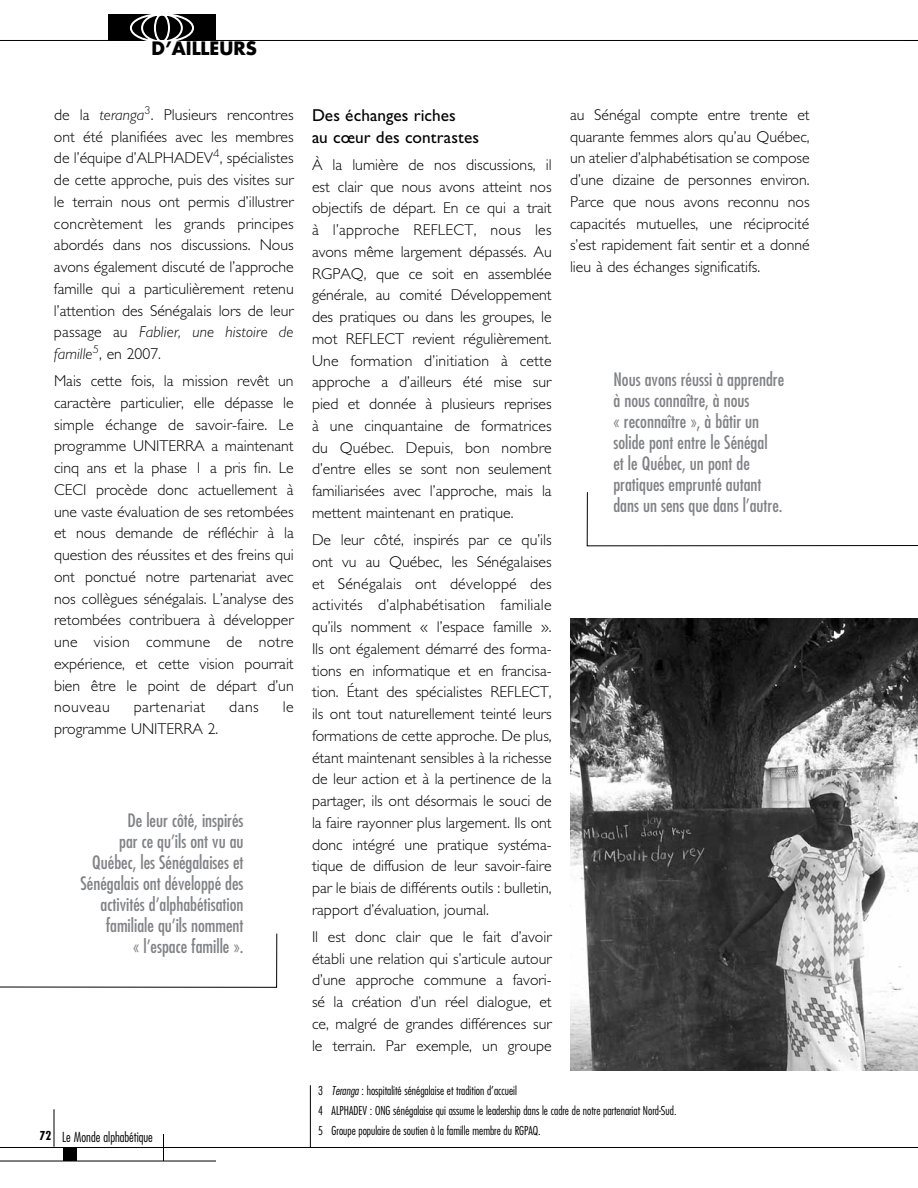
<style>
.page{position:relative;width:918px;height:1188px;background:#fff}
.page>*{position:absolute;margin:0;border:0;box-sizing:border-box;transform-origin:0 0}
.t1{font:condensed 18px/21px "Futura";color:#808285;text-align:right}
.t2{font:700 18px "Futura";color:#000}
.t3{font:17.25px/21.8px "Gill Sans";letter-spacing:.005em;color:#000}
.t4{font:300 15.75px/21.8px "Gill Sans";color:#000;text-align:justify}
.t5{font:300 15.75px "Gill Sans";letter-spacing:.035em;color:#000}
.t6{font:300 condensed 13.5px "Futura";color:#000}
.t7{font:300 condensed 12px/19.8px "Futura";color:#000}
.s1{font-style:italic}
.s2{font-weight:700;font-size:12px}
</style>
<div class="page">
<hr style="left:0;top:1147px;width:918px;height:1px;background:#000">
<hr style="left:0;top:1161px;width:216px;height:1px;background:#000">
<hr style="left:54px;top:1109px;width:1px;height:38px;background:#000">
<svg style="left:163px;top:1134px;width:1px;height:27px"></svg>
<div style="left:63px;top:1148px;width:13px;height:13px;background:#000"></div>
<hr style="left:0;top:40px;width:918px;height:1px;background:#000">
<div style="left:108px;top:14px;width:107px;height:27px;background:#000"></div>
<svg style="left:129px;top:14px;width:65px;height:27px"></svg>
<hr style="left:310px;top:1085px;width:1px;height:63px;background:#000">
<svg style="left:0;top:933px;width:278px;height:55px"></svg>
<svg style="left:586px;top:492px;width:332px;height:55px"></svg>
<img style="left:571px;top:618px;width:347px;height:453px">
<h4 class="t2" style="left:152px;top:35px;width:107px">D’AILLEURS</h4>
<p class="t4" style="left:54px;top:104px;width:241px">de la <span class="s1">teranga</span><sup>3</sup> . Plusieurs rencontres ont été planifiées avec les membres de l’équipe d’ALPHADEV<sup>4</sup>, spécialistes de cette approche, puis des visites sur le terrain nous ont permis d’illustrer concrètement les grands principes abordés dans nos discussions. Nous avons également discuté de l’approche famille qui a particulièrement retenu l’attention des Sénégalais lors de leur passage au <span class="s1">Fablier, une histoire de famille</span><sup>5</sup>, en 2007.</p>
<p class="t4" style="left:54px;top:370px;width:241px">Mais cette fois, la mission revêt un caractère particulier, elle dépasse le simple échange de savoir-faire. Le programme UNITERRA a maintenant cinq ans et la phase 1 a pris fin. Le CECI procède donc actuellement à une vaste évaluation de ses retombées et nous demande de réfléchir à la question des réussites et des freins qui ont ponctué notre partenariat avec nos collègues sénégalais. L’analyse des retombées contribuera à développer une vision commune de notre expérience, et cette vision pourrait bien être le point de départ d’un nouveau</p>
<p class="t5" style="left:134px;top:698px;width:73px">partenariat</p>
<p class="t4" style="left:229px;top:697px;width:31px">dans</p>
<p class="t4" style="left:283px;top:697px;width:13px">le</p>
<p class="t4" style="left:54px;top:718px;width:166px">programme UNITERRA 2.</p>
<p class="t1" style="left:81px;top:810px;width:164px">De leur côté, inspirés<br>par ce qu’ils ont vu au<br>Québec, les Sénégalaises et<br>Sénégalais ont développé des activités d’alphabétisation familiale qu’ils nomment<br>« l’espace famille ».</p>
<p class="t6" style="left:39px;top:1129px;width:115px"><span class="s2">72</span> Le Monde alphabétique</p>
<p class="t3" style="left:312px;top:104px;width:169px">Des échanges riches<br>au cœur des contrastes</p>
<p class="t4" style="left:312px;top:154px;width:241px">À la lumière de nos discussions, il est clair que nous avons atteint nos objectifs de départ. En ce qui a trait à l’approche REFLECT, nous les avons même largement dépassés. Au RGPAQ, que ce soit en assemblée générale, au comité Développement des pratiques ou dans les groupes, le mot REFLECT revient régulièrement.<br>Une formation d’initiation à cette approche a d’ailleurs été mise sur pied et donnée à plusieurs reprises à une cinquantaine de formatrices du Québec. Depuis, bon nombre d’entre elles se sont non seulement familiarisées avec l’approche, mais la mettent maintenant en pratique.</p>
<p class="t4" style="left:312px;top:529px;width:241px">De leur côté, inspirés par ce qu’ils ont vu au Québec, les Sénégalaises et Sénégalais ont développé des activités d’alphabétisation familiale qu’ils nomment « l’espace famille ».<br>Ils ont également démarré des forma&shy;tions en informatique et en francisa&shy;tion. Étant des spécialistes REFLECT, ils ont tout naturellement teinté leurs formations de cette approche. De plus, étant maintenant sensibles à la richesse de leur action et à la pertinence de la partager, ils ont désormais le souci de la faire rayonner plus largement. Ils ont donc intégré une pratique systéma&shy;tique de diffusion de leur savoir-faire par le biais de différents outils : bulletin, rapport d’évaluation, journal.</p>
<p class="t4" style="left:312px;top:926px;width:241px">Il est donc clair que le fait d’avoir établi une relation qui s’articule autour d’une approche commune a favori&shy;sé la création d’un réel dialogue, et ce, malgré de grandes différences sur le terrain. Par exemple, un groupe</p>
<p class="t7" style="left:318px;top:1081px;width:200px">3 <span class="s1">Teranga</span> : hospitalité sénégalaise et tradition d’accueil</p>
<p class="t4" style="left:570px;top:104px;width:241px">au Sénégal compte entre trente et quarante femmes alors qu’au Québec, un atelier d’alphabétisation se compose d’une dizaine de personnes environ.<br>Parce que nous avons reconnu nos capacités mutuelles, une réciprocité s’est rapidement fait sentir et a donné lieu à des échanges significatifs.</p>
<p class="t1" style="left:613px;top:368px;width:172px;text-align:left">Nous avons réussi à apprendre à nous connaître, à nous<br>« reconnaître », à bâtir un solide pont entre le Sénégal<br>et le Québec, un pont de pratiques emprunté autant dans un sens que dans l’autre.</p>
<p class="t7" style="left:318px;top:1100px;width:360px">4 ALPHADEV : ONG sénégalaise qui assume le leadership dans le cadre de notre partenariat Nord-Sud.<br>5 Groupe populaire de soutien à la famille membre du RGPAQ.</p>
</div>
